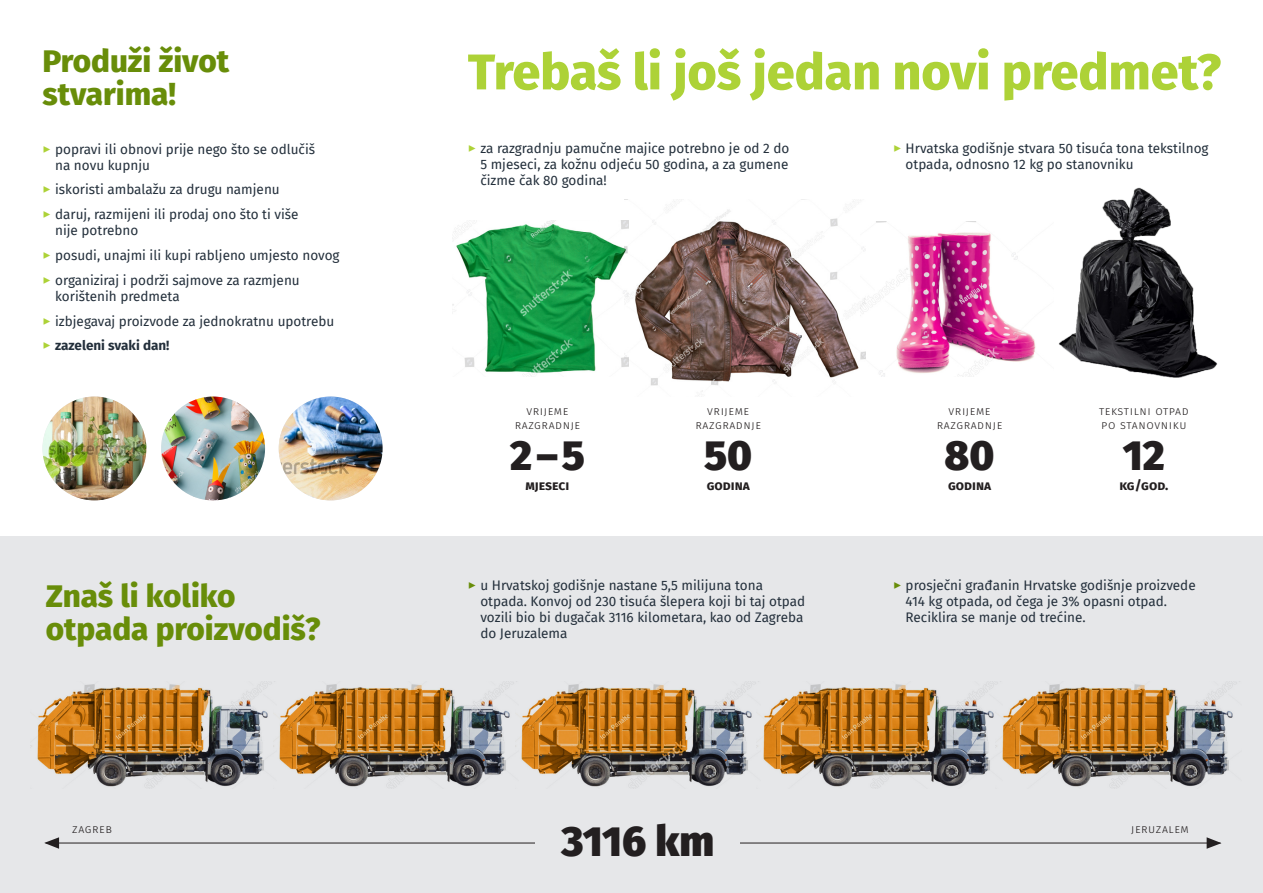
<style>
.page{position:relative;width:1263px;height:893px;background:#fff}
.page>*{position:absolute;margin:0;border:0;box-sizing:border-box;transform-origin:0 0}
.t1{font:800 50.1px "Fira Sans";color:#add237}
.t2{font:900 41.55px "Fira Sans";color:#231f20}
.t3{font:800 31.5px/33px "Fira Sans";color:#688d09}
.t4{font:13.5px/16.2px "Fira Sans";color:#232f3b}
.t5{font:700 13.5px "Fira Sans";color:#231f20}
.t6{font:700 13.5px "Fira Sans";color:#232f3b}
.t7{font:300 12px/14.4px "Fira Sans";letter-spacing:.05em;color:#231f20;text-align:center}
.s1{font-family:"FF Dingbests";color:#add237}
.s2{font-family:"FF Dingbests";font-weight:400;color:#add237}
.s3{font-family:"FF Dingbests";color:#688d09}
</style>
<div class="page">
<img style="left:452px;top:221px;width:172px;height:155px">
<img style="left:624px;top:201px;width:237px;height:195px">
<img style="left:861px;top:221px;width:175px;height:155px">
<div style="left:0;top:537px;width:1263px;height:356px;background:#e6e7e9"></div>
<img style="left:31px;top:681px;width:237px;height:107px">
<img style="left:273px;top:681px;width:237px;height:107px">
<img style="left:515px;top:681px;width:237px;height:107px">
<img style="left:757px;top:681px;width:237px;height:107px">
<img style="left:996px;top:681px;width:237px;height:107px">
<img style="left:1059px;top:187px;width:159px;height:191px">
<hr style="left:46px;top:843px;width:1174px;height:1px;background:#231f20">
<div style="left:536px;top:817px;width:204px;height:58px;background:#e6e7e9"></div>
<svg style="left:44px;top:837px;width:15px;height:12px"></svg>
<svg style="left:1206px;top:837px;width:15px;height:12px"></svg>
<img style="left:161px;top:396px;width:104px;height:104px;border-radius:52px">
<img style="left:279px;top:396px;width:104px;height:104px;border-radius:52px">
<img style="left:43px;top:396px;width:103px;height:104px;border-radius:52px">
<p class="t3" style="left:43px;top:42px;width:188px">Produži život stvarima!</p>
<p class="t4" style="left:55px;top:140px;width:261px;text-indent:-13px"><span class="s1">&gt;</span> popravi ili obnovi prije nego što se odlučiš na novu kupnju</p>
<p class="t4" style="left:43px;top:181px;width:239px"><span class="s1">&gt;</span> iskoristi ambalažu za drugu namjenu</p>
<p class="t4" style="left:55px;top:206px;width:245px;text-indent:-13px"><span class="s1">&gt;</span> daruj, razmijeni ili prodaj ono što ti više nije potrebno</p>
<p class="t4" style="left:43px;top:247px;width:299px"><span class="s1">&gt;</span> posudi, unajmi ili kupi rabljeno umjesto novog</p>
<p class="t4" style="left:55px;top:272px;width:246px;text-indent:-13px"><span class="s1">&gt;</span> organiziraj i podrži sajmove za razmjenu korištenih predmeta</p>
<p class="t4" style="left:43px;top:313px;width:293px"><span class="s1">&gt;</span> izbjegavaj proizvode za jednokratnu upotrebu</p>
<p class="t6" style="left:43px;top:334px;width:129px"><span class="s2">&gt;</span> zazeleni svaki dan!</p>
<p class="t1" style="left:468px;top:28px;width:755px">Trebaš li još jedan novi predmet?</p>
<p class="t4" style="left:480px;top:140px;width:311px;text-align:justify;text-indent:-13px"><span class="s1">&gt;</span> za razgradnju pamučne majice potrebno je od 2 do 5 mjeseci, za kožnu odjeću 50 godina, a za gumene čizme čak 80 godina!</p>
<p class="t7" style="left:515px;top:403px;width:67px">vrijeme razgradnje</p>
<p class="t2" style="left:510px;top:418px;width:76px">2–5</p>
<p class="t5" style="left:526px;top:474px;width:45px">mjeseci</p>
<p class="t7" style="left:695px;top:403px;width:67px">vrijeme razgradnje</p>
<p class="t2" style="left:704px;top:418px;width:50px">50</p>
<p class="t5" style="left:707px;top:474px;width:45px">godina</p>
<p class="t4" style="left:906px;top:140px;width:304px;text-indent:-13px"><span class="s1">&gt;</span> Hrvatska godišnje stvara 50 tisuća tona tekstilnog otpada, odnosno 12 kg po stanovniku</p>
<p class="t7" style="left:937px;top:403px;width:67px">vrijeme razgradnje</p>
<p class="t2" style="left:944px;top:418px;width:51px">80</p>
<p class="t5" style="left:948px;top:474px;width:45px">godina</p>
<p class="t7" style="left:1099px;top:403px;width:91px;text-align:left">tekstilni otpad po stanovniku</p>
<p class="t2" style="left:1123px;top:418px;width:44px">12</p>
<p class="t5" style="left:1119px;top:474px;width:51px">kg/god.</p>
<p class="t3" style="left:46px;top:577px;width:276px">Znaš li koliko otpada proizvodiš?</p>
<p class="t4" style="left:480px;top:577px;width:326px;text-indent:-13px"><span class="s3">&gt;</span> u Hrvatskoj godišnje nastane 5,5 milijuna tona otpada. Konvoj od 230 tisuća šlepera koji bi taj otpad vozili bio bi dugačak 3116 kilometara, kao od Zagreba do Jeruzalema</p>
<p class="t4" style="left:906px;top:577px;width:292px;text-indent:-13px"><span class="s3">&gt;</span> prosječni građanin Hrvatske godišnje proizvede<br>414 kg otpada, od čega je 3% opasni otpad.<br>Reciklira se manje od trećine.</p>
<p class="t2" style="left:561px;top:804px;width:154px">3116 km</p>
<p class="t7" style="left:72px;top:822px;width:41px">zagreb</p>
<p class="t7" style="left:1131px;top:821px;width:59px">jeruzalem</p>
</div>
